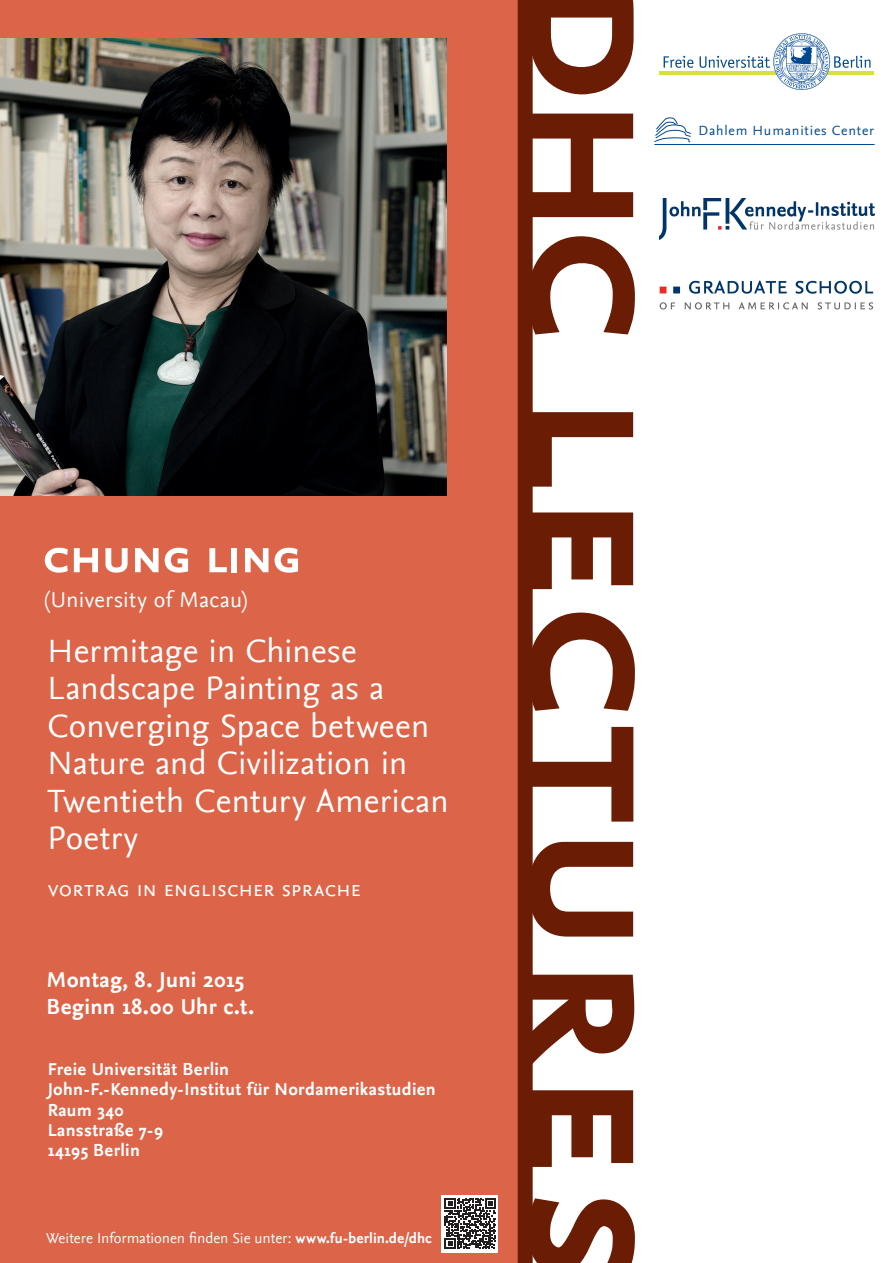
<style>
.page{position:relative;width:893px;height:1263px;background:#fff}
.page>*{position:absolute;margin:0;border:0;box-sizing:border-box;transform-origin:0 0}
.t1{font:215.25px "Nexus Sans Bold SC";letter-spacing:.005em;color:#6b1c04}
.t2{font:50.25px "Nexus Sans Bold SC";letter-spacing:-.025em;color:#fff}
.t3{font:33.75px/37.5px "Nexus Sans";letter-spacing:.005em;color:#fff}
.t4{font:700 22.5px/27px "Nexus Sans";letter-spacing:.015em;color:#fff}
.t5{font:22.5px "Nexus Sans Regular SC";letter-spacing:.01em;color:#fff}
.t6{font:22.5px "Nexus Sans";letter-spacing:.015em;color:#fff}
.t7{font:700 18px/20.2px "Nexus Sans";letter-spacing:.02em;color:#fff}
.t8{font:15px "Nexus Sans";letter-spacing:-.005em;color:#fff}
.t9{font:13.88px "Nexus Sans OT";letter-spacing:.06em;color:#014990}
.s1{font-weight:700}
</style>
<div class="page">
<div style="left:0;top:0;width:520px;height:1263px;background:#dc6549"></div>
<div style="left:518px;top:0;width:15px;height:1263px;background:#6b1c04"></div>
<img style="left:0;top:38px;width:446px;height:458px">
<svg style="left:654px;top:118px;width:37px;height:24px"></svg>
<hr style="left:654px;top:144px;width:220px;height:1px;background:#014990">
<svg style="left:664px;top:56px;width:29px;height:12px"></svg>
<hr style="left:660px;top:71px;width:214px;height:3px;background:#d8e03d">
<svg style="left:700px;top:33px;width:170px;height:57px"></svg>
<img style="left:659px;top:198px;width:216px;height:42px">
<img style="left:660px;top:280px;width:214px;height:30px">
<div style="left:441px;top:1195px;width:57px;height:57px;background:#fff"></div>
<svg style="left:445px;top:1198px;width:51px;height:51px"></svg>
<h2 class="t2" style="left:42px;top:527px;width:261px">chung ling</h2>
<p class="t6" style="left:45px;top:587px;width:204px">(University of Macau)</p>
<p class="t3" style="left:48px;top:632px;width:402px">Hermitage in Chinese<br>Landscape Painting as a<br>Converging Space between<br>Nature and Civilization in<br>Twentieth Century American<br>Poetry</p>
<p class="t5" style="left:48px;top:876px;width:315px">vortrag in englischer sprache</p>
<p class="t4" style="left:47px;top:966px;width:209px">Montag, 8. Juni 2015<br>Beginn 18.00 Uhr c.t.</p>
<p class="t7" style="left:48px;top:1059px;width:390px">Freie Universität Berlin<br>John-F.-Kennedy-Institut für Nordamerikastudien<br>Raum 340<br>Lansstraße 7-9<br>14195 Berlin</p>
<p class="t8" style="left:46px;top:1229px;width:387px">Weitere Informationen finden Sie unter: <span class="s1">www.fu-berlin.de/dhc</span></p>
<h1 class="t1" style="left:723px;top:-28px;width:1314px;rotate:90deg">dhc lectures</h1>
<p class="t9" style="left:698px;top:121px;width:177px">Dahlem Humanities Center</p>
</div>
